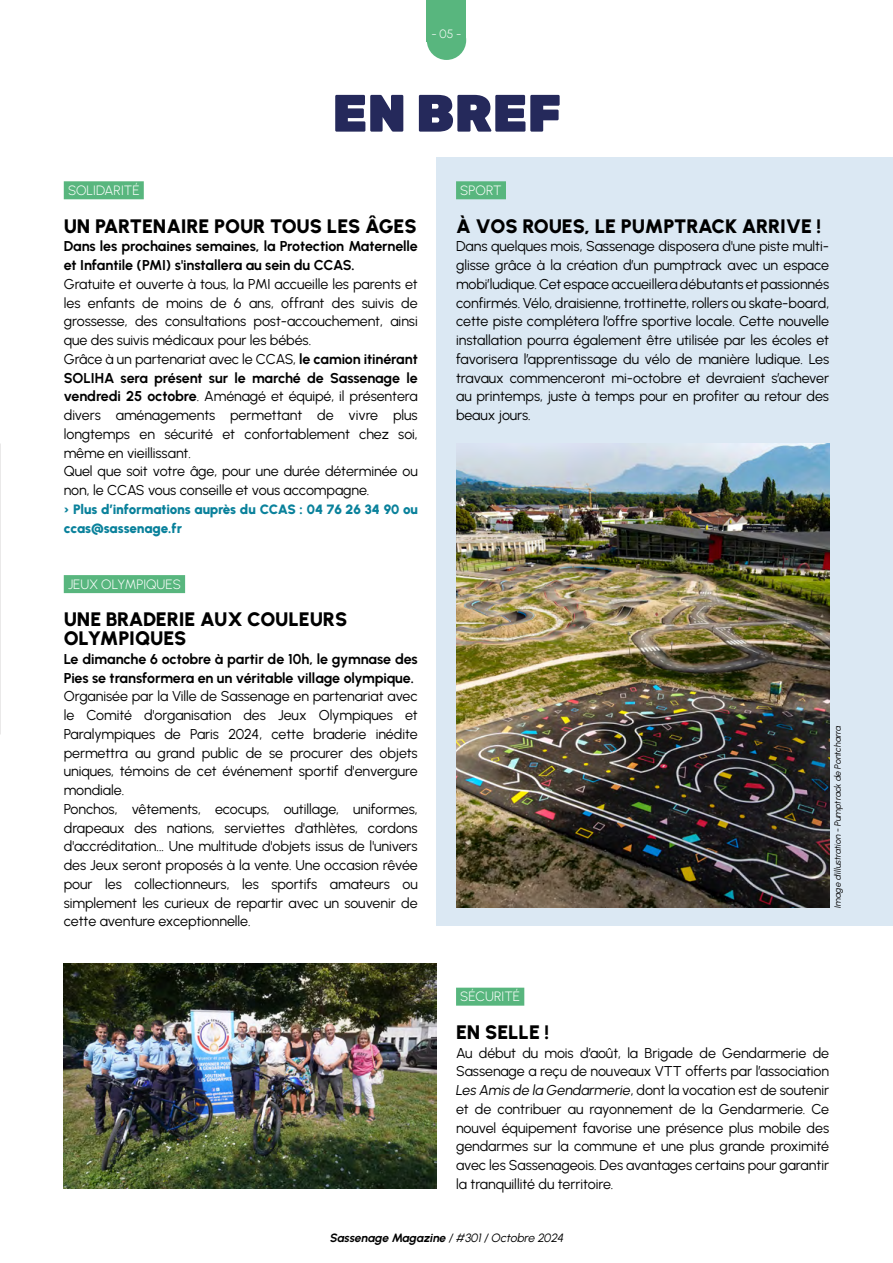
<style>
.page{position:relative;width:893px;height:1263px;background:#fff}
.page>*{position:absolute;margin:0;border:0;box-sizing:border-box;transform-origin:0 0}
.Gros_titre{font:300 52.5px "Rubik";color:#25295b}
.Titre{font:900 19.5px/18.8px "Urbanist";letter-spacing:-.015em;color:#000}
.Texte{font:14.25px/18.8px "Urbanist";letter-spacing:-.005em;color:#000;text-align:justify}
.Texte-2{font:700 14.25px/18.8px "Urbanist";letter-spacing:-.01em;color:#000}
.Texte-3{font:900 13.5px/18.8px "Urbanist";letter-spacing:-.01em;color:#09819b}
.Sur-titre{font:13.5px "Urbanist";color:#fff}
.Pied_de_page{font:italic 700 12px "Urbanist";color:#000}
.Folios{font:12px "Urbanist";color:#fff}
.t1{font:italic 9px "Urbanist";letter-spacing:-.005em;color:#000}
.s1{font-weight:700}
.s2{color:#020203}
.s3{font-style:italic}
.s4{font-weight:400}
</style>
<div class="page">
<img style="left:0;top:444px;width:1px;height:290px">
<div style="left:427px;top:0;width:39px;height:42px;background:#58b67e"></div>
<div style="left:427px;top:21px;width:39px;height:39px;background:#58b67e;border-radius:50%"></div>
<div style="left:64px;top:181px;width:80px;height:18px;background:#58b67e"></div>
<div style="left:437px;top:158px;width:456px;height:768px;background:#dbe8f3"></div>
<div style="left:64px;top:575px;width:121px;height:18px;background:#58b67e"></div>
<div style="left:456px;top:988px;width:68px;height:18px;background:#58b67e"></div>
<img style="left:64px;top:964px;width:373px;height:225px">
<img style="left:456px;top:444px;width:373px;height:464px">
<div style="left:456px;top:181px;width:50px;height:18px;background:#58b67e"></div>
<p class="Folios" style="left:431px;top:26px;width:31px">- 05 -</p>
<p class="Gros_titre" style="left:332px;top:84px;width:231px">EN BREF</p>
<p class="Sur-titre" style="left:68px;top:181px;width:73px">SOLIDARITÉ</p>
<p class="Titre" style="left:64px;top:216px;width:354px">UN PARTENAIRE POUR TOUS LES ÂGES</p>
<p class="Texte-2" style="left:64px;top:237px;width:355px">Dans les prochaines semaines, la Protection Maternelle et Infantile (PMI) s'installera au sein du CCAS.</p>
<p class="Texte" style="left:64px;top:274px;width:355px">Gratuite et ouverte à tous, la PMI accueille les parents et les enfants de moins de 6 ans, offrant des suivis de grossesse, des consultations post-accouchement, ainsi que des suivis médicaux pour les bébés.</p>
<p class="Texte" style="left:64px;top:349px;width:355px">Grâce à un partenariat avec le CCAS, <span class="s1">le camion itinérant SOLIHA sera présent sur le marché de Sassenage le vendredi 25 octobre</span>. Aménagé et équipé, il présentera divers aménagements permettant de vivre plus longtemps en sécurité et confortablement chez soi, même en vieillissant.</p>
<p class="Texte" style="left:64px;top:462px;width:355px">Quel que soit votre âge, pour une durée déterminée ou non, le CCAS vous conseille et vous accompagne.</p>
<p class="Texte-3" style="left:64px;top:499px;width:355px">› Plus d’informations auprès du CCAS : 04 76 26 34 90 ou ccas@sassenage.fr</p>
<p class="Sur-titre" style="left:68px;top:575px;width:114px">JEUX OLYMPIQUES</p>
<p class="Titre" style="left:64px;top:610px;width:285px">UNE BRADERIE AUX COULEURS<br>OLYMPIQUES</p>
<p class="Texte-2" style="left:64px;top:649px;width:355px">Le dimanche 6 octobre à partir de 10h, le gymnase des<br>Pies se transformera en un véritable village olympique.</p>
<p class="Texte" style="left:64px;top:687px;width:355px">Organisée par la Ville de Sassenage en partenariat avec le Comité d'organisation des Jeux Olympiques et Paralympiques de Paris 2024, cette braderie inédite permettra au grand public de se procurer des objets uniques, témoins de cet événement sportif d'envergure mondiale.</p>
<p class="Texte" style="left:64px;top:799px;width:355px">Ponchos, vêtements, ecocups, outillage, uniformes, drapeaux des nations, serviettes d'athlètes, cordons d'accréditation... Une multitude d'objets issus de l'univers des Jeux seront proposés à la vente. Une occasion rêvée pour les collectionneurs, les sportifs amateurs ou simplement les curieux de repartir avec un souvenir de cette aventure exceptionnelle.</p>
<p class="Sur-titre" style="left:460px;top:181px;width:43px">SPORT</p>
<p class="Titre" style="left:456px;top:216px;width:367px">À VOS ROUES, LE PUMPTRACK ARRIVE !</p>
<p class="Texte" style="left:456px;top:237px;width:375px">Dans quelques mois, Sassenage disposera d'une piste multi&shy;glisse grâce à la création d’un pumptrack avec un espace mobi’ludique. Cet espace accueillera débutants et passionnés confirmés. Vélo, draisienne, trottinette, rollers ou skate-board, cette piste complétera l’offre sportive locale. Cette nouvelle installation pourra également être utilisée par les écoles et favorisera l’apprentissage du vélo de manière ludique. Les travaux commenceront mi-octobre et devraient s’achever au printemps, juste à temps pour en profiter au retour des beaux jours.</p>
<p class="t1" style="left:832px;top:908px;width:183px;rotate:-90deg">Image d'illustration - Pumptrack de Pontcharra</p>
<p class="Sur-titre" style="left:460px;top:988px;width:61px">SÉCURITÉ</p>
<p class="Titre" style="left:456px;top:1022px;width:95px">EN SELLE !</p>
<p class="Texte" style="left:456px;top:1043px;width:375px">Au début du mois d’août, la Brigade de Gendarmerie de Sassenage a reçu de nouveaux VTT offerts par l’associatio<span class="s2">n </span><span class="s3">Les Amis de la Gendarmerie</span>, dont la vocation est de soutenir et de contribuer au rayonnement de la Gendarmerie. Ce nouvel équipement favorise une présence plus mobile des gendarmes sur la commune et une plus grande proximité avec les Sassenageois. Des avantages certains pour garantir la tranquillité du territoire.</p>
<p class="Pied_de_page" style="left:329px;top:1230px;width:238px">Sassenage Magazine <span class="s4">/#301/Octobre 2024</span></p>
</div>
